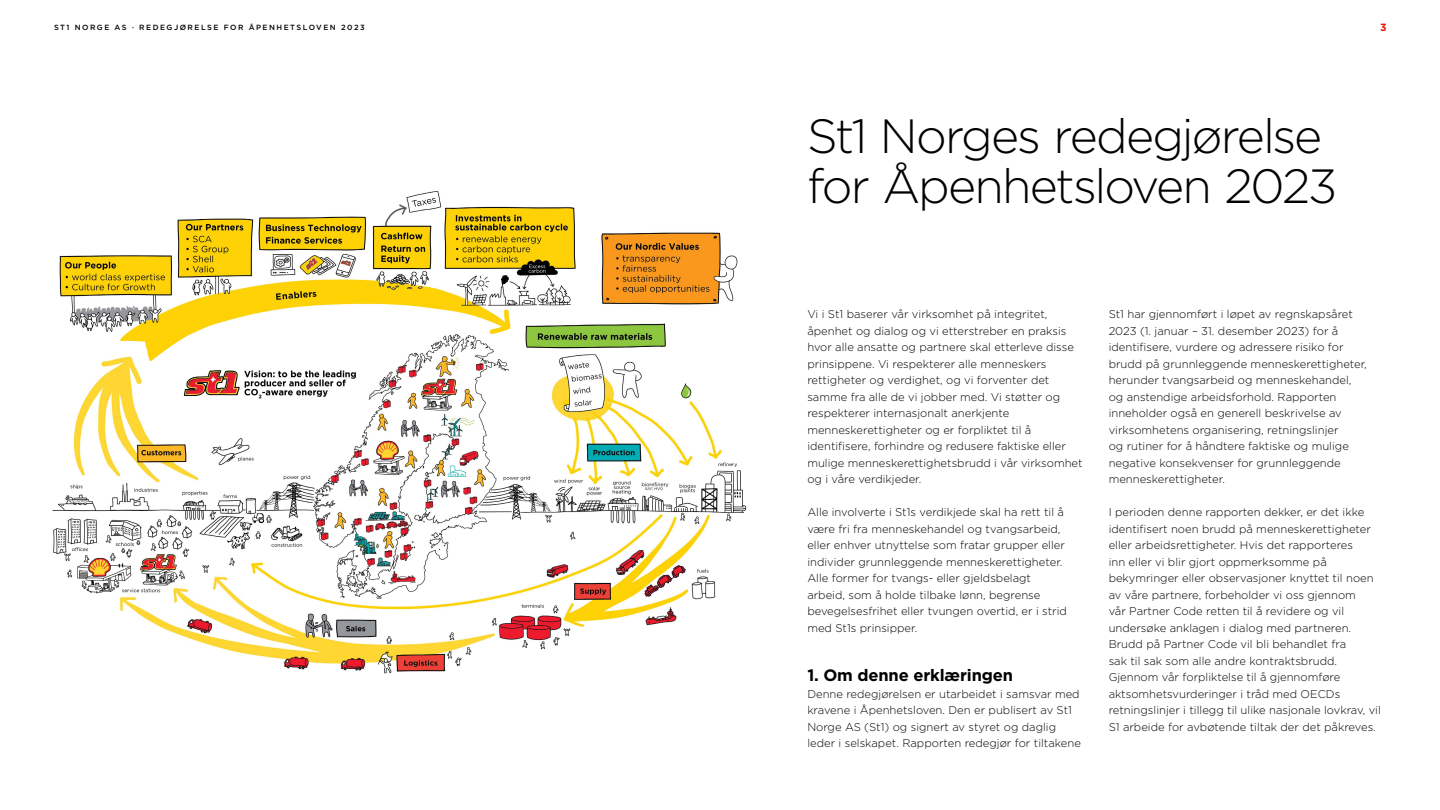
<style>
.page{position:relative;width:1440px;height:810px;background:#fff}
.page>*{position:absolute;margin:0;border:0;box-sizing:border-box;transform-origin:0 0}
.t1{font:300 48px/49.5px "Gotham";letter-spacing:-.045em;color:#000101}
.t2{font:700 16.5px "Gotham";letter-spacing:-.01em;color:#000}
.Body{font:300 11.25px/16.5px "Gotham";color:#000}
.t3{font:700 10.5px "Gotham";color:#eb160e}
.t4{font:500 7.5px "Gotham";letter-spacing:.2em;color:#000}
</style>
<div class="page">
<img style="left:52px;top:191px;width:695px;height:483px">
<p class="t4" style="left:54px;top:22px;width:312px">ST1 NORGE AS · REDEGJØRELSE FOR ÅPENHETSLOVEN 2023</p>
<p class="t3" style="left:1380px;top:21px;width:8px">3</p>
<h1 class="t1" style="left:807px;top:110px;width:532px">St1 Norges redegjørelse for Åpenhetsloven 2023</h1>
<p class="Body" style="left:807px;top:305px;width:277px">Vi i St1 baserer vår virksomhet på integritet, åpenhet og dialog og vi etterstreber en praksis hvor alle ansatte og partnere skal etterleve disse prinsippene. Vi respekterer alle menneskers rettigheter og verdighet, og vi forventer det samme fra alle de vi jobber med. Vi støtter og respekterer internasjonalt anerkjente menneskerettigheter og er forpliktet til å identifisere, forhindre og redusere faktiske eller mulige menneskerettighetsbrudd i vår virksomhet og i våre verdikjeder.</p>
<p class="Body" style="left:807px;top:503px;width:261px">Alle involverte i St1s verdikjede skal ha rett til å være fri fra menneskehandel og tvangsarbeid, eller enhver utnyttelse som fratar grupper eller individer grunnleggende menneskerettigheter.<br>Alle former for tvangs- eller gjeldsbelagt arbeid, som å holde tilbake lønn, begrense bevegelsesfrihet eller tvungen overtid, er i strid med St1s prinsipper.</p>
<h2 class="t2" style="left:807px;top:664px;width:207px">1. Om denne erklæringen</h2>
<p class="Body" style="left:807px;top:685px;width:275px">Denne redegjørelsen er utarbeidet i samsvar med kravene i Åpenhetsloven. Den er publisert av St1<br>Norge AS (St1) og signert av styret og daglig leder i selskapet. Rapporten redegjør for tiltakene</p>
<p class="Body" style="left:1109px;top:305px;width:260px">St1 har gjennomført i løpet av regnskapsåret 2023 (1. januar – 31. desember 2023) for å identifisere, vurdere og adressere risiko for brudd på grunnleggende menneskerettigheter, herunder tvangsarbeid og menneskehandel, og anstendige arbeidsforhold. Rapporten inneholder også en generell beskrivelse av virksomhetens organisering, retningslinjer<br>og rutiner for å håndtere faktiske og mulige negative konsekvenser for grunnleggende menneskerettigheter.</p>
<p class="Body" style="left:1109px;top:503px;width:274px">I perioden denne rapporten dekker, er det ikke identifisert noen brudd på menneskerettigheter eller arbeidsrettigheter. Hvis det rapporteres<br>inn eller vi blir gjort oppmerksomme på bekymringer eller observasjoner knyttet til noen av våre partnere, forbeholder vi oss gjennom<br>vår Partner Code retten til å revidere og vil undersøke anklagen i dialog med partneren.<br>Brudd på Partner Code vil bli behandlet fra<br>sak til sak som alle andre kontraktsbrudd.<br>Gjennom vår forpliktelse til å gjennomføre aktsomhetsvurderinger i tråd med OECDs retningslinjer i tillegg til ulike nasjonale lovkrav, vil S1 arbeide for avbøtende tiltak der det påkreves.</p>
</div>
